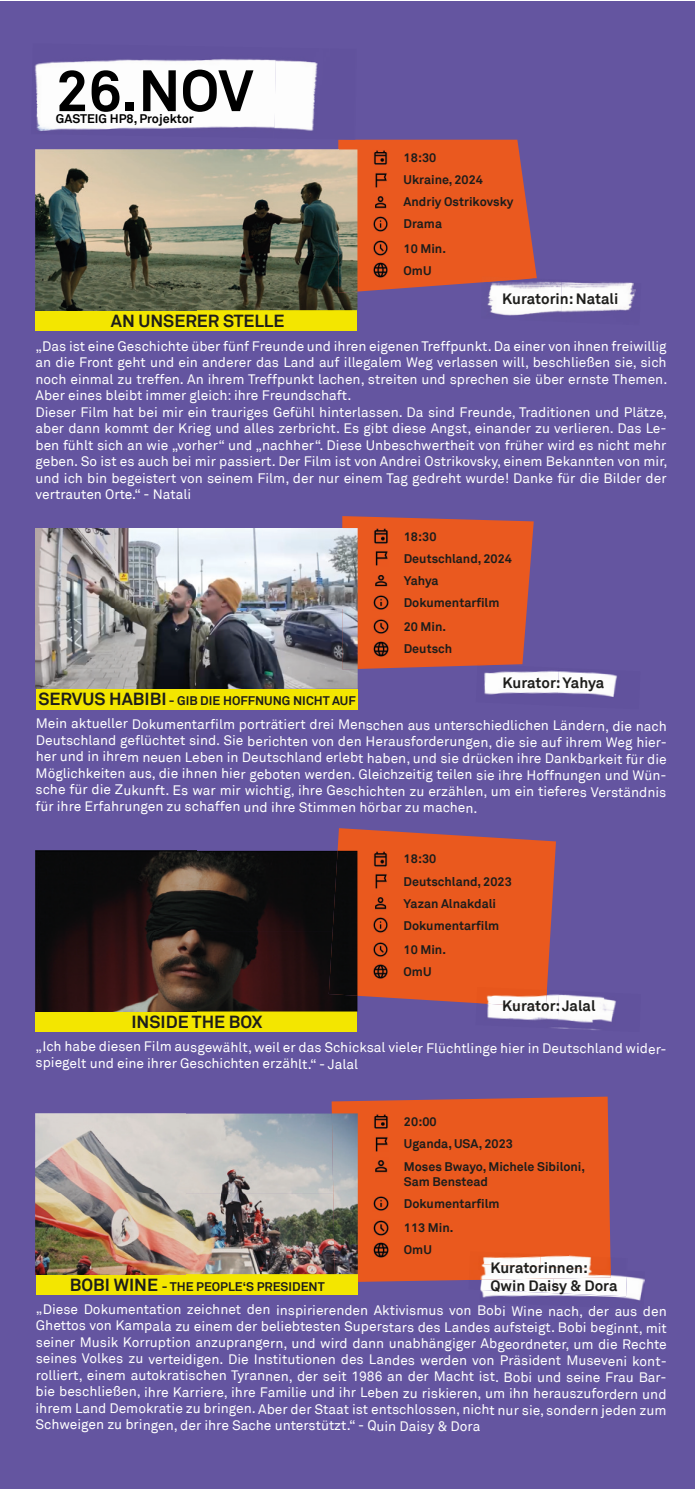
<style>
.page{position:relative;width:695px;height:1489px;background:#fff}
.page>*{position:absolute;margin:0;border:0;box-sizing:border-box;transform-origin:0 0}
.t1{font:700 57.5px "Akkurat";color:#000}
.t2{font:700 17.5px "Akkurat";color:#1d1d1b}
.t3{font:700 15px/18px "Akkurat";color:#1d1d1b}
.t4{font:13.75px/16.5px "Akkurat";color:#fff}
.t5{font:700 12.5px/22px "Akkurat";color:#1d1d1b}
.t6{font:700 12.5px "Akkurat";color:#000}
.s1{font-size:17.5px}
</style>
<div class="page">
<div style="left:0;top:1px;width:694px;height:1487px;background:#6455a0"></div>
<svg style="left:338px;top:140px;width:198px;height:153px"></svg>
<img style="left:35px;top:59px;width:239px;height:72px">
<img style="left:274px;top:59px;width:83px;height:81px">
<div style="left:35px;top:310px;width:322px;height:21px;background:#f3e600"></div>
<img style="left:35px;top:149px;width:303px;height:81px">
<img style="left:35px;top:230px;width:322px;height:80px">
<img style="left:338px;top:149px;width:19px;height:144px">
<img style="left:372px;top:149px;width:16px;height:17px">
<img style="left:372px;top:171px;width:16px;height:17px">
<img style="left:372px;top:194px;width:16px;height:16px">
<img style="left:372px;top:216px;width:16px;height:16px">
<img style="left:372px;top:240px;width:16px;height:16px">
<img style="left:372px;top:262px;width:16px;height:16px">
<div style="left:36px;top:688px;width:321px;height:21px;background:#f3e600"></div>
<img style="left:36px;top:528px;width:306px;height:80px">
<img style="left:36px;top:608px;width:321px;height:80px">
<svg style="left:337px;top:828px;width:219px;height:179px"></svg>
<div style="left:35px;top:1011px;width:322px;height:21px;background:#f3e600"></div>
<img style="left:35px;top:850px;width:294px;height:81px">
<img style="left:35px;top:931px;width:322px;height:80px">
<div style="left:329px;top:850px;width:28px;height:145px;background:#0a0a0b"></div>
<img style="left:35px;top:1011px;width:322px;height:1px">
<img style="left:372px;top:850px;width:16px;height:17px">
<img style="left:372px;top:872px;width:16px;height:17px">
<img style="left:372px;top:895px;width:16px;height:16px">
<img style="left:372px;top:917px;width:16px;height:16px">
<img style="left:372px;top:941px;width:16px;height:16px">
<img style="left:372px;top:963px;width:16px;height:16px">
<div style="left:331px;top:1096px;width:279px;height:186px;background:#ea591e"></div>
<div style="left:36px;top:1273px;width:322px;height:21px;background:#f3e600"></div>
<img style="left:36px;top:1113px;width:296px;height:160px">
<img style="left:332px;top:1113px;width:26px;height:160px">
<img style="left:36px;top:1273px;width:322px;height:1px">
<img style="left:372px;top:1113px;width:17px;height:16px">
<img style="left:372px;top:1135px;width:17px;height:16px">
<img style="left:372px;top:1157px;width:17px;height:16px">
<img style="left:372px;top:1195px;width:17px;height:16px">
<img style="left:372px;top:1219px;width:17px;height:16px">
<img style="left:372px;top:1241px;width:17px;height:16px">
<img style="left:561px;top:282px;width:75px;height:31px">
<img style="left:481px;top:278px;width:80px;height:38px">
<img style="left:481px;top:276px;width:52px;height:6px">
<img style="left:484px;top:670px;width:73px;height:25px">
<img style="left:557px;top:671px;width:60px;height:26px">
<svg style="left:342px;top:516px;width:191px;height:153px"></svg>
<img style="left:475px;top:989px;width:82px;height:39px">
<img style="left:557px;top:994px;width:59px;height:36px">
<img style="left:476px;top:986px;width:71px;height:21px">
<svg style="left:468px;top:1279px;width:12px;height:3px"></svg>
<img style="left:610px;top:1257px;width:1px;height:12px">
<img style="left:469px;top:1251px;width:71px;height:28px">
<img style="left:540px;top:1254px;width:70px;height:10px">
<img style="left:482px;top:1292px;width:74px;height:6px">
<img style="left:570px;top:1276px;width:75px;height:25px">
<img style="left:480px;top:1279px;width:73px;height:13px">
<img style="left:553px;top:1269px;width:74px;height:27px">
<img style="left:480px;top:1264px;width:130px;height:15px">
<h1 class="t1" style="left:56px;top:55px;width:199px">26.NOV</h1>
<p class="t6" style="left:56px;top:111px;width:139px">GASTEIG HP8, Projektor</p>
<p class="t2" style="left:111px;top:309px;width:175px">AN UNSERER STELLE</p>
<p class="t5" style="left:403px;top:147px;width:34px">18:30</p>
<p class="t5" style="left:403px;top:169px;width:111px">Ukraine, 2024<br>Andriy Ostrikovsky<br>Drama</p>
<p class="t5" style="left:403px;top:237px;width:44px">10 Min.<br>OmU</p>
<p class="t3" style="left:502px;top:289px;width:118px">Kuratorin: Natali</p>
<p class="t4" style="left:35px;top:338px;width:633px">„Das ist eine Geschichte über fünf Freunde und ihren eigenen Treffpunkt. Da einer von ihnen freiwillig an die Front geht und ein anderer das Land auf illegalem Weg verlassen will, beschließen sie, sich noch einmal zu treffen. An ihrem Treffpunkt lachen, streiten und sprechen sie über ernste Themen.<br>Aber eines bleibt immer gleich: ihre Freundschaft.<br>Dieser Film hat bei mir ein trauriges Gefühl hinterlassen. Da sind Freunde, Traditionen und Plätze, aber dann kommt der Krieg und alles zerbricht. Es gibt diese Angst, einander zu verlieren. Das Le&shy;ben fühlt sich an wie „vorher“ und „nachher“. Diese Unbeschwertheit von früher wird es nicht mehr geben. So ist es auch bei mir passiert. Der Film ist von Andrei Ostrikovsky, einem Bekannten von mir, und ich bin begeistert von seinem Film, der nur einem Tag gedreht wurde! Danke für die Bilder der vertrauten Orte.“ - Natali</p>
<p class="t5" style="left:38px;top:690px;width:319px"><span class="s1">SERVUS HABIBI</span> - GIB DIE HOFFNUNG NICHT AUF</p>
<p class="t5" style="left:403px;top:525px;width:110px">18:30<br>Deutschland, 2024<br>Yahya<br>Dokumentarfilm</p>
<p class="t5" style="left:403px;top:615px;width:50px">20 Min.<br>Deutsch</p>
<p class="t3" style="left:502px;top:673px;width:103px">Kurator: Yahya</p>
<p class="t4" style="left:35px;top:716px;width:632px;text-align:justify">Mein aktueller Dokumentarfilm porträtiert drei Menschen aus unterschiedlichen Ländern, die nach Deutschland geflüchtet sind. Sie berichten von den Herausforderungen, die sie auf ihrem Weg hier&shy;her und in ihrem neuen Leben in Deutschland erlebt haben, und sie drücken ihre Dankbarkeit für die Möglichkeiten aus, die ihnen hier geboten werden. Gleichzeitig teilen sie ihre Hoffnungen und Wün&shy;sche für die Zukunft. Es war mir wichtig, ihre Geschichten zu erzählen, um ein tieferes Verständnis für ihre Erfahrungen zu schaffen und ihre Stimmen hörbar zu machen.</p>
<p class="t5" style="left:403px;top:848px;width:110px">18:30<br>Deutschland, 2023<br>Yazan Alnakdali<br>Dokumentarfilm</p>
<p class="t5" style="left:403px;top:938px;width:44px">10 Min.<br>OmU</p>
<p class="t2" style="left:131px;top:1010px;width:133px">INSIDE THE BOX</p>
<p class="t3" style="left:502px;top:996px;width:95px">Kurator: Jalal</p>
<p class="t4" style="left:36px;top:1039px;width:632px;line-height:15.8px">„Ich habe diesen Film ausgewählt, weil er das Schicksal vieler Flüchtlinge hier in Deutschland wider&shy;spiegelt und eine ihrer Geschichten erzählt.“ - Jalal</p>
<p class="t5" style="left:70px;top:1275px;width:256px"><span class="s1">BOBI WINE</span> - THE PEOPLE‘S PRESIDENT</p>
<p class="t5" style="left:404px;top:1110px;width:183px">20:00<br>Uganda, USA, 2023<br>Moses Bwayo, Michele Sibiloni,</p>
<p class="t5" style="left:404px;top:1169px;width:97px">Sam Benstead<br>Dokumentarfilm</p>
<p class="t5" style="left:404px;top:1216px;width:51px">113 Min.<br>OmU</p>
<p class="t3" style="left:490px;top:1258px;width:128px">Kuratorinnen:<br>Qwin Daisy &amp; Dora</p>
<p class="t4" style="left:35px;top:1301px;width:632px;text-align:justify">„Diese Dokumentation zeichnet den inspirierenden Aktivismus von Bobi Wine nach, der aus den Ghettos von Kampala zu einem der beliebtesten Superstars des Landes aufsteigt. Bobi beginnt, mit seiner Musik Korruption anzuprangern, und wird dann unabhängiger Abgeordneter, um die Rechte seines Volkes zu verteidigen. Die Institutionen des Landes werden von Präsident Museveni kont&shy;rolliert, einem autokratischen Tyrannen, der seit 1986 an der Macht ist. Bobi und seine Frau Bar&shy;bie beschließen, ihre Karriere, ihre Familie und ihr Leben zu riskieren, um ihn herauszufordern und ihrem Land Demokratie zu bringen. Aber der Staat ist entschlossen, nicht nur sie, sondern jeden zum Schweigen zu bringen, der ihre Sache unterstützt.“ - Quin Daisy &amp; Dora</p>
</div>
